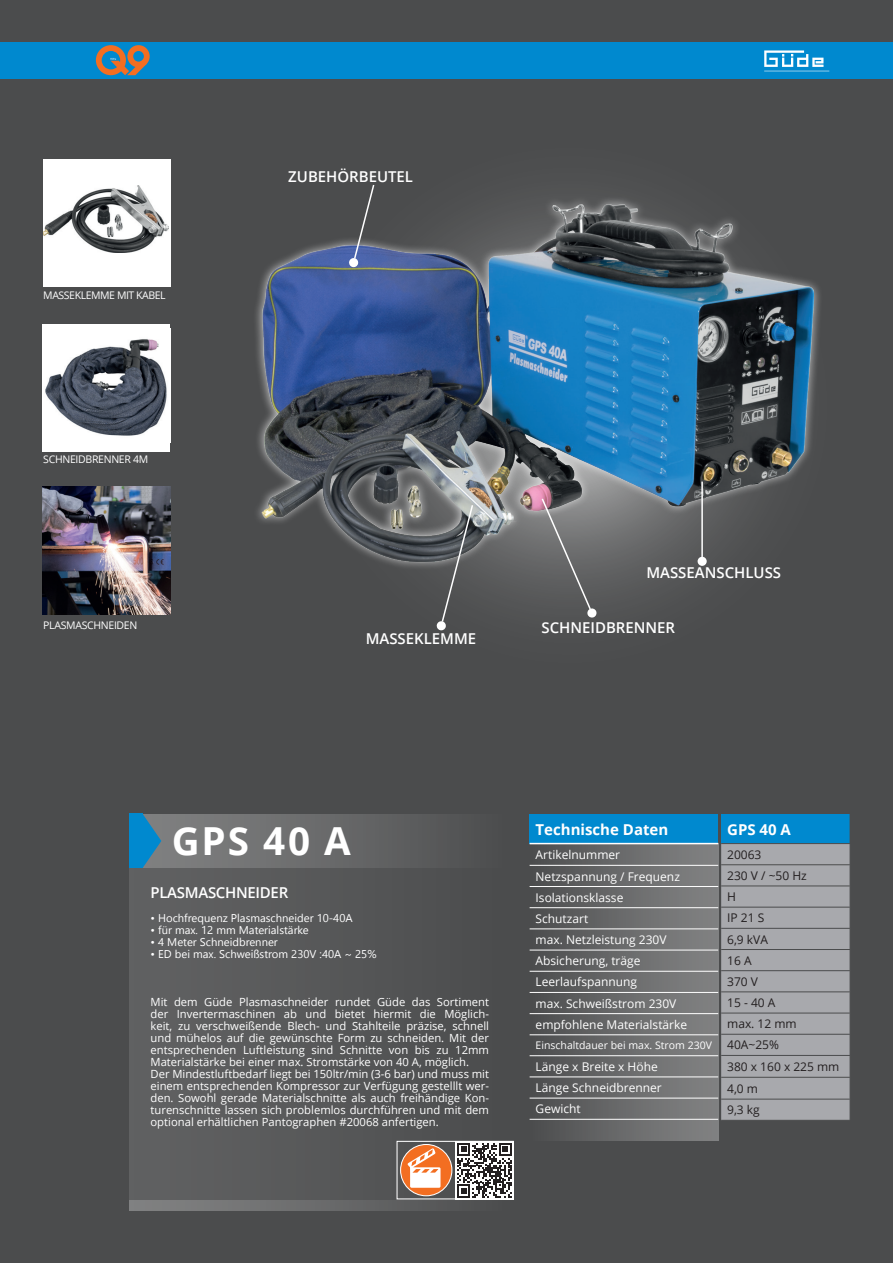
<style>
.page{position:relative;width:893px;height:1263px;background:#4b4c4d}
.page>*{position:absolute;margin:0;border:0;box-sizing:border-box;transform-origin:0 0}
.t1{font:700 38.7px "Open Sans";color:#fff}
.t2{font:600 15px "Open Sans";color:#fff}
.t3{font:700 15px "Open Sans";color:#fff}
.t4{font:600 15px "Open Sans";letter-spacing:-.02em;color:#fff}
.t5{font:12px/21.1px "Open Sans";color:#fff}
.t6{font:12px/21.3px "Open Sans";color:#231f20}
.t7{font:11.25px/12px "Open Sans";color:#fff}
.t8{font:11.25px "Segoe UI Emoji";color:#fff}
.t9{font:10.5px "Open Sans";letter-spacing:-.03em;color:#fff}
.t10{font:10.5px "Open Sans";color:#fff}
</style>
<div class="page">
<div style="left:0;top:42px;width:893px;height:37px;background:#0089cf"></div>
<svg style="left:764px;top:50px;width:66px;height:21px"></svg>
<div style="left:129px;top:814px;width:379px;height:396px;background:linear-gradient(to right,#848585,#4d4e4f)"></div>
<div style="left:129px;top:868px;width:379px;height:331px;background:#58595a"></div>
<div style="left:129px;top:814px;width:14px;height:54px;background:#0089cf"></div>
<svg style="left:143px;top:814px;width:18px;height:54px"></svg>
<svg style="left:96px;top:45px;width:54px;height:30px"></svg>
<div style="left:530px;top:843px;width:188px;height:298px;background:linear-gradient(to right,#4f5051,#848586)"></div>
<div style="left:530px;top:814px;width:188px;height:29px;background:#0089cf"></div>
<hr style="left:530px;top:843px;width:188px;height:1px;background:#fff">
<hr style="left:530px;top:886px;width:188px;height:1px;background:#fff">
<hr style="left:530px;top:907px;width:188px;height:1px;background:#fff">
<hr style="left:530px;top:929px;width:188px;height:1px;background:#fff">
<hr style="left:530px;top:950px;width:188px;height:1px;background:#fff">
<hr style="left:530px;top:971px;width:188px;height:1px;background:#fff">
<hr style="left:530px;top:992px;width:188px;height:1px;background:#fff">
<hr style="left:530px;top:1013px;width:188px;height:1px;background:#fff">
<hr style="left:530px;top:1034px;width:188px;height:1px;background:#fff">
<hr style="left:530px;top:1055px;width:188px;height:1px;background:#fff">
<hr style="left:530px;top:1077px;width:188px;height:1px;background:#fff">
<hr style="left:530px;top:1098px;width:188px;height:1px;background:#fff">
<hr style="left:530px;top:1119px;width:188px;height:1px;background:#fff">
<hr style="left:530px;top:865px;width:188px;height:1px;background:#fff">
<svg style="left:721px;top:814px;width:129px;height:306px;background:#93a1ab"></svg>
<div style="left:401px;top:1144px;width:51px;height:52px;background:#f36e21;border-radius:50%"></div>
<div style="left:400px;top:1144px;width:52px;height:52px;border:1px solid #fff;border-radius:50%"></div>
<div style="left:455px;top:1141px;width:59px;height:58px;background:#fff"></div>
<svg style="left:457px;top:1143px;width:55px;height:54px"></svg>
<div style="left:396px;top:1141px;width:118px;height:58px;border:1px solid #fff"></div>
<svg style="left:407px;top:1148px;width:34px;height:40px"></svg>
<div style="left:253px;top:195px;width:570px;height:376px;background:#fff;opacity:.75"></div>
<img style="left:253px;top:205px;width:561px;height:363px">
<div style="left:43px;top:160px;width:128px;height:127px;background:#fff"></div>
<img style="left:43px;top:185px;width:125px;height:67px">
<div style="left:43px;top:324px;width:127px;height:128px;background:#fff"></div>
<img style="left:45px;top:339px;width:122px;height:97px">
<img style="left:43px;top:487px;width:127px;height:127px">
<svg style="left:349px;top:185px;width:26px;height:83px"></svg>
<svg style="left:436px;top:503px;width:38px;height:128px"></svg>
<svg style="left:540px;top:497px;width:57px;height:121px"></svg>
<hr style="left:701px;top:482px;width:2px;height:75px;background:#fff">
<div style="left:698px;top:557px;width:9px;height:9px;background:#fff;border-radius:50%"></div>
<p class="t9" style="left:43px;top:288px;width:124px">MASSEKLEMME MIT KABEL</p>
<p class="t9" style="left:43px;top:452px;width:106px">SCHNEIDBRENNER 4M</p>
<p class="t9" style="left:43px;top:618px;width:96px">PLASMASCHNEIDEN</p>
<h2 class="t2" style="left:288px;top:166px;width:126px">ZUBEHÖRBEUTEL</h2>
<h2 class="t2" style="left:366px;top:628px;width:112px">MASSEKLEMME</h2>
<h2 class="t2" style="left:646px;top:562px;width:136px">MASSEANSCHLUSS</h2>
<h2 class="t2" style="left:542px;top:617px;width:135px">SCHNEIDBRENNER</h2>
<h1 class="t1" style="left:172px;top:813px;width:180px">GPS 40 A</h1>
<h2 class="t3" style="left:536px;top:818px;width:134px">Technische Daten</h2>
<p class="t5" style="left:536px;top:844px;width:153px">Artikelnummer<br>Netzspannung / Frequenz<br>Isolationsklasse<br>Schutzart<br>max. Netzleistung 230V<br>Absicherung, träge<br>Leerlaufspannung<br>max. Schweißstrom 230V empfohlene Materialstärke</p>
<p class="t10" style="left:536px;top:1038px;width:178px">Einschaltdauer bei max. Strom 230V</p>
<p class="t5" style="left:536px;top:1056px;width:128px">Länge x Breite x Höhe<br>Länge Schneidbrenner<br>Gewicht</p>
<h2 class="t4" style="left:151px;top:882px;width:139px">PLASMASCHNEIDER</h2>
<p class="t8" style="left:151px;top:911px;width:24px">• ★□</p>
<p class="t8" style="left:197px;top:911px;width:27px">❑◆ ■</p>
<p class="t8" style="left:255px;top:923px;width:35px">▼ ●▲▼</p>
<p class="t8" style="left:217px;top:935px;width:8px">■</p>
<p class="t8" style="left:151px;top:947px;width:6px">•</p>
<p class="t8" style="left:260px;top:947px;width:20px">▲▼ □</p>
<p class="t7" style="left:151px;top:995px;width:340px">Mit dem Güde Plasmaschneider rundet Güde das Sortiment der Invertermaschinen ab und bietet hiermit die Möglich&shy;keit, zu verschweißende Blech- und Stahlteile präzise, schnell und mühelos auf die gewünschte Form zu schneiden. Mit der entsprechenden Luftleistung sind Schnitte von bis zu 12mm Materialstärke bei einer max. Stromstärke von 40 A, möglich.<br>Der Mindestluftbedarf liegt bei 150ltr/min (3-6 bar) und muss mit einem entsprechenden Kompressor zur Verfügung gestelllt wer&shy;den. Sowohl gerade Materialschnitte als auch freihändige Kon&shy;turenschnitte lassen sich problemlos durchführen und mit dem optional erhältlichen Pantographen #20068 anfertigen.</p>
<h2 class="t3" style="left:727px;top:818px;width:65px">GPS 40 A</h2>
<p class="t6" style="left:727px;top:843px;width:114px">20063<br>230 V / ~50 Hz<br>H<br>IP 21 S<br>6,9 kVA<br>16 A<br>370 V<br>15 - 40 A<br>max. 12 mm<br>40A~25%<br>380 x 160 x 225 mm<br>4,0 m<br>9,3 kg</p>
</div>
